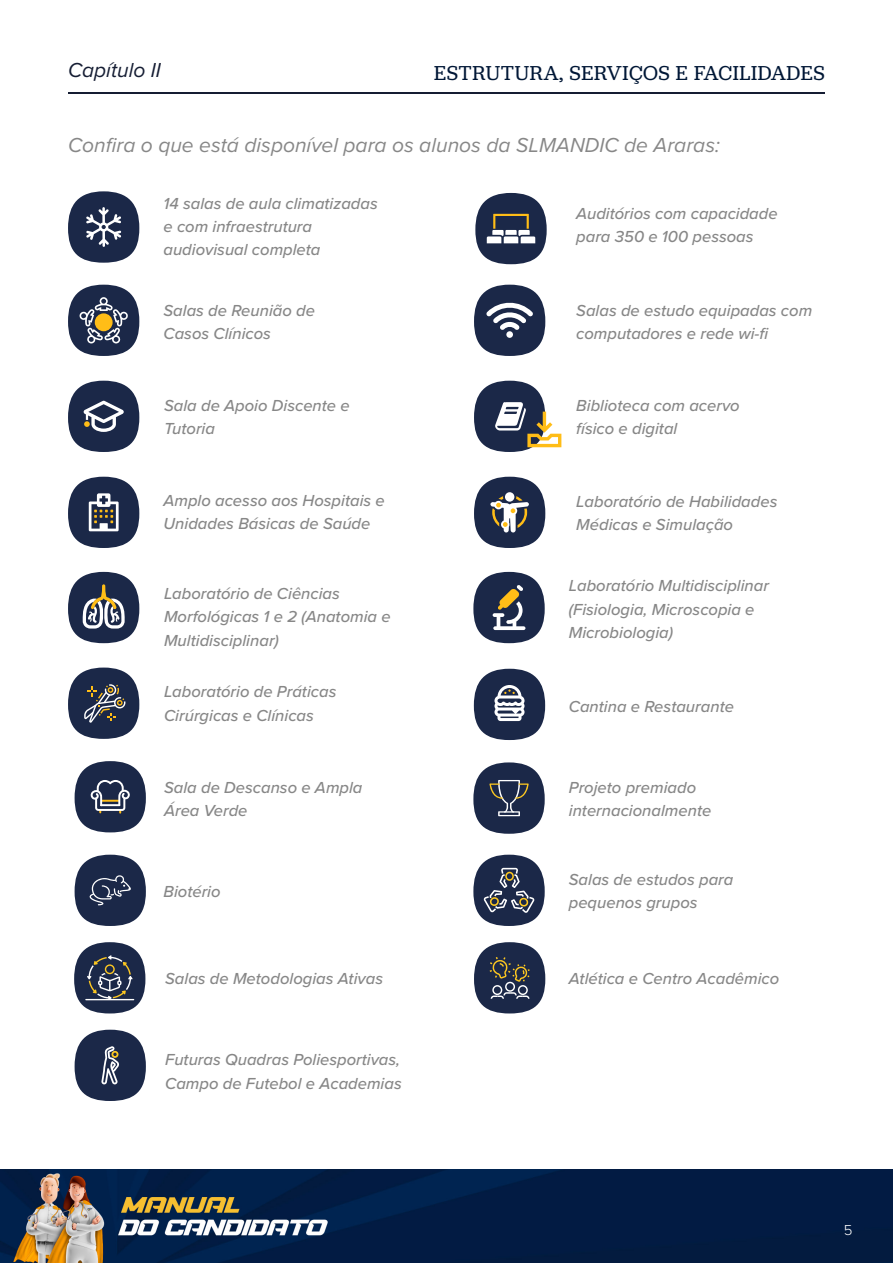
<style>
.page{position:relative;width:893px;height:1263px;background:#fff}
.page>*{position:absolute;margin:0;border:0;box-sizing:border-box;transform-origin:0 0}
.t1{font:italic 21px "Proxima Nova";color:#878787}
.t2{font:21px "Jubilat";letter-spacing:.025em;color:#001736}
.t3{font:italic 21px "Proxima Nova";color:#151d33}
.t4{font:italic 500 16.5px/23.2px "Proxima Nova";color:#878787}
.t5{font:300 15px "Proxima Nova";color:#fff}
</style>
<div class="page">
<img style="left:0;top:1169px;width:893px;height:93px">
<div style="left:68px;top:191px;width:71px;height:72px;background:#1b2848;border-radius:50%"></div>
<svg style="left:86px;top:207px;width:35px;height:40px"></svg>
<div style="left:475px;top:193px;width:72px;height:71px;background:#1b2848;border-radius:50%"></div>
<svg style="left:487px;top:214px;width:48px;height:29px"></svg>
<div style="left:68px;top:285px;width:71px;height:71px;background:#1b2848;border-radius:50%"></div>
<svg style="left:79px;top:297px;width:49px;height:46px"></svg>
<div style="left:474px;top:285px;width:71px;height:71px;background:#1b2848;border-radius:50%"></div>
<div style="left:506px;top:331px;width:7px;height:7px;background:#fff;border-radius:50%"></div>
<svg style="left:486px;top:302px;width:47px;height:28px"></svg>
<div style="left:68px;top:381px;width:71px;height:71px;background:#1b2848;border-radius:50%"></div>
<svg style="left:84px;top:401px;width:40px;height:31px"></svg>
<div style="left:474px;top:381px;width:71px;height:71px;background:#1b2848;border-radius:50%"></div>
<svg style="left:495px;top:402px;width:66px;height:45px"></svg>
<div style="left:68px;top:477px;width:71px;height:71px;background:#1b2848;border-radius:50%"></div>
<svg style="left:89px;top:493px;width:30px;height:38px"></svg>
<div style="left:474px;top:477px;width:71px;height:71px;background:#1b2848;border-radius:50%"></div>
<svg style="left:490px;top:492px;width:39px;height:40px"></svg>
<div style="left:68px;top:572px;width:71px;height:71px;background:#1b2848;border-radius:50%"></div>
<svg style="left:83px;top:584px;width:42px;height:44px"></svg>
<div style="left:473px;top:572px;width:72px;height:71px;background:#1b2848;border-radius:50%"></div>
<svg style="left:493px;top:585px;width:32px;height:45px"></svg>
<div style="left:68px;top:667px;width:71px;height:72px;background:#1b2848;border-radius:50%"></div>
<div style="left:474px;top:669px;width:71px;height:71px;background:#1b2848;border-radius:50%"></div>
<svg style="left:494px;top:685px;width:30px;height:36px"></svg>
<svg style="left:84px;top:684px;width:41px;height:39px"></svg>
<hr style="left:68px;top:92px;width:757px;height:1px;background:#151d33">
<div style="left:75px;top:761px;width:71px;height:71px;background:#1b2848;border-radius:50%"></div>
<svg style="left:90px;top:780px;width:40px;height:33px"></svg>
<div style="left:473px;top:762px;width:72px;height:72px;background:#1b2848;border-radius:50%"></div>
<svg style="left:489px;top:780px;width:40px;height:36px"></svg>
<div style="left:75px;top:855px;width:71px;height:71px;background:#1b2848;border-radius:50%"></div>
<div style="left:473px;top:855px;width:72px;height:71px;background:#1b2848;border-radius:50%"></div>
<svg style="left:484px;top:868px;width:50px;height:45px"></svg>
<svg style="left:90px;top:875px;width:41px;height:30px"></svg>
<div style="left:74px;top:942px;width:71px;height:71px;background:#1b2848;border-radius:50%"></div>
<div style="left:474px;top:942px;width:71px;height:71px;background:#1b2848;border-radius:50%"></div>
<div style="left:75px;top:1030px;width:71px;height:71px;background:#1b2848;border-radius:50%"></div>
<svg style="left:101px;top:1046px;width:18px;height:38px"></svg>
<svg style="left:85px;top:955px;width:49px;height:45px"></svg>
<svg style="left:490px;top:957px;width:40px;height:42px"></svg>
<p class="t3" style="left:68px;top:55px;width:94px">Capítulo II</p>
<p class="t2" style="left:434px;top:60px;width:392px">ESTRUTURA, SERVIÇOS E FACILIDADES</p>
<p class="t1" style="left:68px;top:130px;width:653px">Confira o que está disponível para os alunos da SLMANDIC de Araras:</p>
<p class="t4" style="left:163px;top:191px;width:216px">14 salas de aula climatizadas e com infraestrutura audiovisual completa</p>
<p class="t4" style="left:163px;top:298px;width:153px">Salas de Reunião de<br>Casos Clínicos</p>
<p class="t4" style="left:164px;top:393px;width:187px">Sala de Apoio Discente e<br>Tutoria</p>
<p class="t4" style="left:163px;top:488px;width:223px">Amplo acesso aos Hospitais e<br>Unidades Básicas de Saúde</p>
<p class="t4" style="left:164px;top:581px;width:228px">Laboratório de Ciências<br>Morfológicas 1 e 2 (Anatomia e<br>Multidisciplinar)</p>
<p class="t4" style="left:164px;top:680px;width:174px">Laboratório de Práticas<br>Cirúrgicas e Clínicas</p>
<p class="t4" style="left:576px;top:202px;width:203px">Auditórios com capacidade para 350 e 100 pessoas</p>
<p class="t4" style="left:576px;top:298px;width:237px">Salas de estudo equipadas com computadores e rede wi-fi</p>
<p class="t4" style="left:576px;top:393px;width:165px">Biblioteca com acervo físico e digital</p>
<p class="t4" style="left:576px;top:489px;width:203px">Laboratório de Habilidades<br>Médicas e Simulação</p>
<p class="t4" style="left:569px;top:574px;width:202px">Laboratório Multidisciplinar (Fisiologia, Microscopia e<br>Microbiologia)</p>
<p class="t4" style="left:569px;top:694px;width:167px">Cantina e Restaurante</p>
<p class="t4" style="left:164px;top:775px;width:200px">Sala de Descanso e Ampla<br>Área Verde</p>
<p class="t4" style="left:569px;top:775px;width:144px">Projeto premiado internacionalmente</p>
<p class="t4" style="left:163px;top:879px;width:59px">Biotério</p>
<p class="t4" style="left:569px;top:867px;width:166px">Salas de estudos para pequenos grupos</p>
<p class="t4" style="left:165px;top:967px;width:219px">Salas de Metodologias Ativas</p>
<p class="t4" style="left:569px;top:967px;width:212px">Atlética e Centro Acadêmico</p>
<p class="t4" style="left:165px;top:1047px;width:238px">Futuras Quadras Poliesportivas,<br>Campo de Futebol e Academias</p>
<p class="t5" style="left:844px;top:1219px;width:10px">5</p>
</div>
